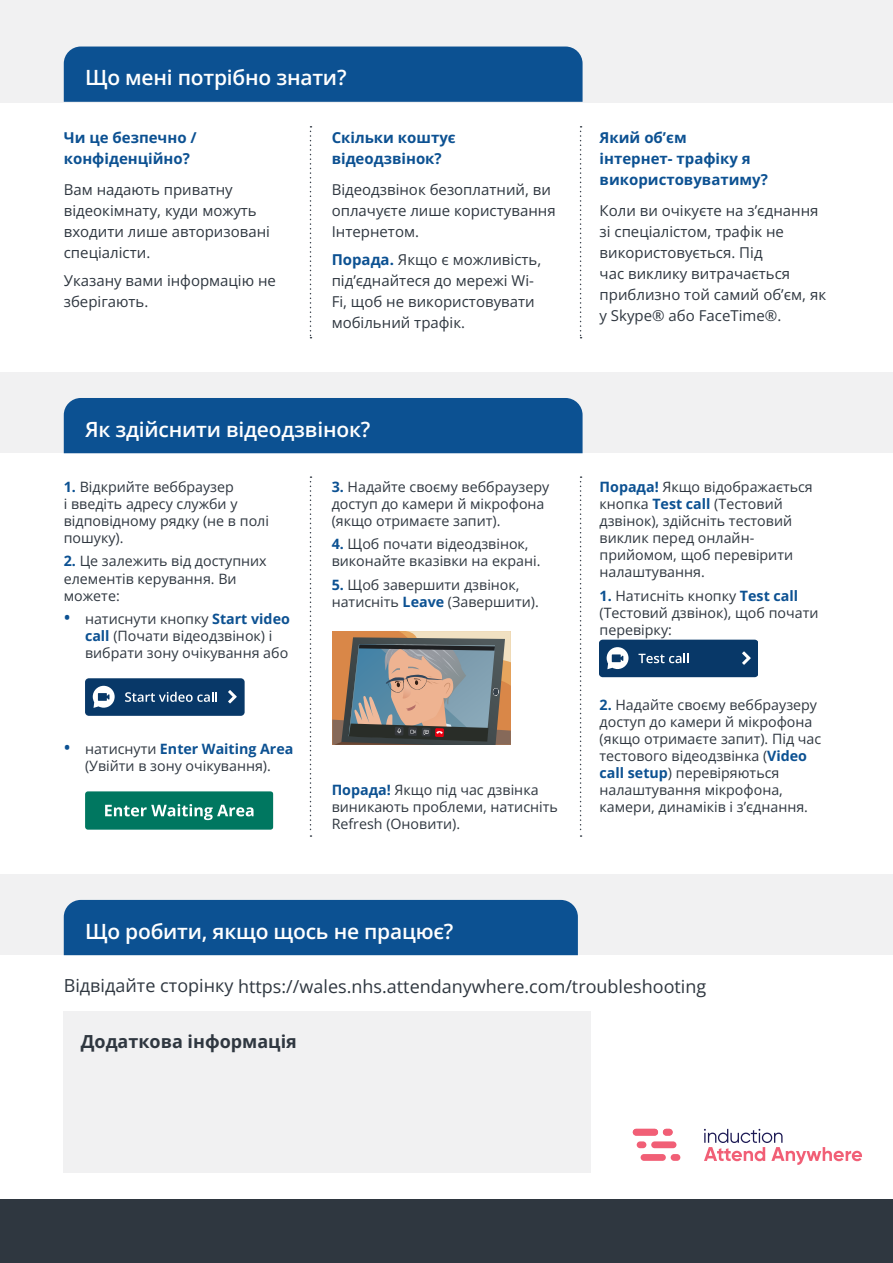
<style>
.page{position:relative;width:893px;height:1263px;background:#fff}
.page>*{position:absolute;margin:0;border:0;box-sizing:border-box;transform-origin:0 0}
.t1{font:600 21px "Open Sans";letter-spacing:-.01em;color:#fff}
.t2{font:18px "Open Sans";color:#2f3740}
.t3{font:700 18px "Open Sans";color:#2f3740}
.t4{font:15px/21px "Open Sans";color:#2f3740}
.t5{font:700 15px/21px "Open Sans";color:#0c5192}
.t6{font:14.25px/17.1px "Open Sans";color:#2f3740}
.s1{font-weight:700;color:#0c5192}
.s2{font-weight:600;font-size:18px;color:#0c5192}
</style>
<div class="page">
<div style="left:64px;top:1011px;width:527px;height:162px;background:#f1f1f2"></div>
<div style="left:0;top:1199px;width:893px;height:64px;background:#2f3740"></div>
<div style="left:0;top:0;width:893px;height:102px;background:#f1f1f2"></div>
<div style="left:0;top:874px;width:893px;height:81px;background:#f1f1f2"></div>
<svg style="left:310px;top:126px;width:1px;height:212px"></svg>
<svg style="left:580px;top:126px;width:2px;height:212px"></svg>
<div style="left:0;top:372px;width:893px;height:81px;background:#f1f1f2"></div>
<svg style="left:580px;top:476px;width:2px;height:361px"></svg>
<div style="left:637px;top:1141px;width:9px;height:7px;background:#f15f76;border-radius:3px"></div>
<div style="left:641px;top:1154px;width:25px;height:7px;background:#f15f76;border-radius:3px"></div>
<div style="left:671px;top:1154px;width:9px;height:7px;background:#f15f76;border-radius:3px"></div>
<div style="left:651px;top:1141px;width:25px;height:7px;background:#f15f76;border-radius:3px"></div>
<div style="left:633px;top:1129px;width:25px;height:6px;background:#f15f76;border-radius:3px"></div>
<div style="left:663px;top:1129px;width:10px;height:6px;background:#f15f76;border-radius:3px"></div>
<svg style="left:704px;top:1129px;width:158px;height:36px"></svg>
<svg style="left:310px;top:476px;width:1px;height:361px"></svg>
<div style="left:64px;top:900px;width:514px;height:55px;background:#0c5192"></div>
<div style="left:85px;top:678px;width:160px;height:38px;background:#083868;border-radius:4px"></div>
<svg style="left:125px;top:692px;width:92px;height:10px"></svg>
<svg style="left:228px;top:690px;width:9px;height:13px"></svg>
<svg style="left:93px;top:686px;width:22px;height:22px"></svg>
<svg style="left:85px;top:791px;width:188px;height:39px"></svg>
<svg style="left:332px;top:631px;width:178px;height:114px"></svg>
<div style="left:600px;top:640px;width:158px;height:37px;background:#083868;border-radius:4px"></div>
<svg style="left:638px;top:653px;width:51px;height:10px"></svg>
<svg style="left:742px;top:651px;width:9px;height:14px"></svg>
<svg style="left:607px;top:647px;width:21px;height:22px"></svg>
<div style="left:64px;top:398px;width:519px;height:55px;background:#0c5192"></div>
<div style="left:64px;top:47px;width:519px;height:55px;background:#0c5192"></div>
<h1 class="t1" style="left:85px;top:63px;width:263px">Що мені потрібно знати?</h1>
<p class="t5" style="left:64px;top:126px;width:135px">Чи це безпечно / конфіденційно?</p>
<p class="t4" style="left:64px;top:179px;width:208px">Вам надають приватну відеокімнату, куди можуть входити лише авторизовані спеціалісти.</p>
<p class="t4" style="left:64px;top:269px;width:214px">Указану вами інформацію не зберігають.</p>
<p class="t5" style="left:332px;top:126px;width:126px">Скільки коштує відеодзвінок?</p>
<p class="t4" style="left:332px;top:179px;width:225px">Відеодзвінок безоплатний, ви оплачуєте лише користування<br>Інтернетом.</p>
<p class="t4" style="left:332px;top:248px;width:211px"><span class="s1">Порада.</span> Якщо є можливість, під’єднайтеся до мережі Wi-<br>Fi, щоб не використовувати мобільний трафік.</p>
<h1 class="t1" style="left:85px;top:415px;width:287px">Як здійснити відеодзвінок?</h1>
<p class="t6" style="left:64px;top:478px;width:207px"><span class="s1">1.</span> Відкрийте веббраузер<br>і введіть адресу служби у відповідному рядку (не в полі пошуку).</p>
<p class="t6" style="left:64px;top:552px;width:204px"><span class="s1">2.</span> Це залежить від доступних елементів керування. Ви можете:</p>
<p class="t6" style="left:85px;top:610px;width:206px;text-indent:-21px"><span class="s2">•</span> натиснути кнопку <span class="s1">Start video call</span> (Почати відеодзвінок) і вибрати зону очікування або</p>
<p class="t6" style="left:64px;top:740px;width:231px;text-align:center"><span class="s2">•</span> натиснути <span class="s1">Enter Waiting Area </span>(Увійти в зону очікування).</p>
<p class="t6" style="left:332px;top:478px;width:219px"><span class="s1">3.</span> Надайте своєму веббраузеру доступ до камери й мікрофона (якщо отримаєте запит).</p>
<p class="t6" style="left:332px;top:535px;width:210px"><span class="s1">4.</span> Щоб почати відеодзвінок, виконайте вказівки на екрані.</p>
<p class="t6" style="left:332px;top:576px;width:209px"><span class="s1">5.</span> Щоб завершити дзвінок, натисніть <span class="s1">Leave</span> (Завершити).</p>
<p class="t6" style="left:332px;top:781px;width:228px"><span class="s1">Порада!</span> Якщо під час дзвінка виникають проблеми, натисніть<br>Refresh (Оновити).</p>
<h1 class="t1" style="left:85px;top:917px;width:370px">Що робити, якщо щось не працює?</h1>
<p class="t5" style="left:600px;top:126px;width:170px">Який об’єм<br>інтернет- трафіку я використовуватиму?</p>
<p class="t4" style="left:600px;top:200px;width:228px">Коли ви очікуєте на з’єднання зі спеціалістом, трафік не використовується. Під<br>час виклику витрачається приблизно той самий об’єм, як у Skype® або FaceTime®.</p>
<p class="t6" style="left:600px;top:478px;width:215px"><span class="s1">Порада!</span> Якщо відображається кнопка <span class="s1">Test call</span> (Тестовий дзвінок), здійсніть тестовий виклик перед онлайн&shy;прийомом, щоб перевірити налаштування.</p>
<p class="t6" style="left:600px;top:587px;width:220px"><span class="s1">1.</span> Натисніть кнопку <span class="s1">Test call </span>(Тестовий дзвінок), щоб почати перевірку:</p>
<p class="t6" style="left:600px;top:695px;width:223px"><span class="s1">2.</span> Надайте своєму веббраузеру доступ до камери й мікрофона (якщо отримаєте запит). Під час тестового відеодзвінка (<span class="s1">Video call setup</span>) перевіряються налаштування мікрофона, камери, динаміків і з’єднання.</p>
<p class="t2" style="left:64px;top:974px;width:644px">Відвідайте сторінку https://wales.nhs.attendanywhere.com/troubleshooting</p>
<p class="t3" style="left:81px;top:1028px;width:218px">Додаткова інформація</p>
</div>
